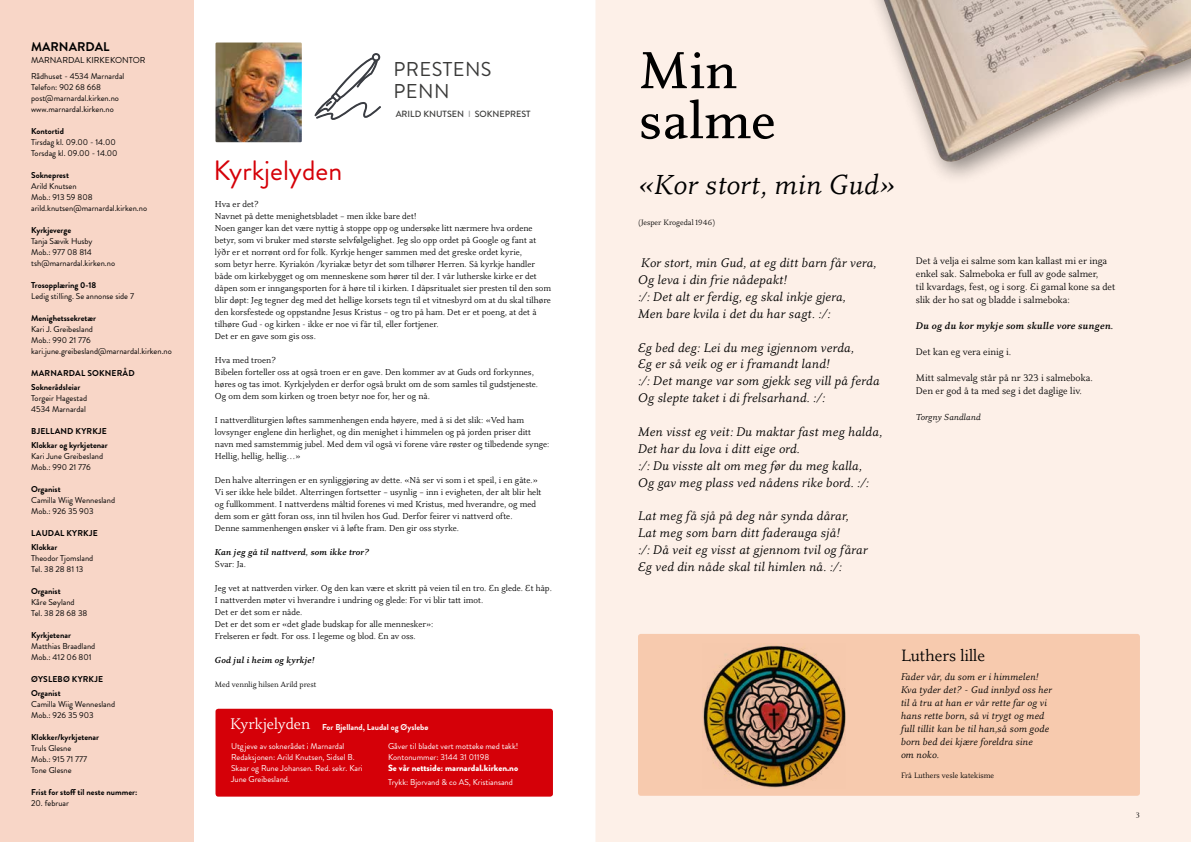
<style>
.page{position:relative;width:1191px;height:842px;background:#fff}
.page>*{position:absolute;margin:0;border:0;box-sizing:border-box;transform-origin:0 0}
.t1{font:500 54px/50px "Eplica";color:#000}
.t2{font:italic 28.6px "Eplica";color:#000}
.t3{font:28px "Brandon Grotesque";color:#d50008}
.t4{font:20px/22px "Brandon Grotesque";letter-spacing:.02em;color:#3a3a39}
.t5{font:17px "Eplica";color:#000}
.t6{font:16px "Eplica";color:#fff}
.t7{font:italic 13px/16.9px "Eplica";color:#000}
.t8{font:700 12.6px "Brandon Grotesque";color:#000}
.t9{font:10px/13px "Eplica";color:#000}
.t10{font:italic 10px/13px "Eplica";color:#000}
.t11{font:italic 700 10px "Eplica";color:#000}
.t12{font:9px/12px "Eplica";color:#000}
.t13{font:italic 700 9px "Eplica";color:#000}
.t14{font:900 9px "Brandon Grotesque";color:#fff}
.t15{font:500 9px "Brandon Grotesque";color:#3a3a39}
.t16{font:italic 9px "Eplica";color:#000}
.t17{font:8.6px "Brandon Grotesque";color:#000}
.t18{font:8.5px/11px "Brandon Grotesque";color:#000}
.t19{font:700 8.5px/13.8px "Brandon Grotesque";color:#000}
.t20{font:8.5px/11px "Brandon Grotesque";color:#fff}
.t21{font:700 8.5px "Brandon Grotesque";color:#fff}
.t22{font:700 8.5px/13.8px "Brandon Grotesque";letter-spacing:.02em;color:#000}
.t23{font:8px "Eplica";color:#000}
.t24{font:8px "Celeste";color:#000}
.s1{color:#9c9c9d}
</style>
<div class="page">
<div style="left:595px;top:0;width:596px;height:842px;background:#fdf0e8"></div>
<div style="left:0;top:0;width:194px;height:842px;background:#f8d6c7"></div>
<img style="left:215px;top:43px;width:87px;height:99px">
<svg style="left:314px;top:53px;width:67px;height:67px"></svg>
<div style="left:638px;top:634px;width:502px;height:162px;background:#f7caae;border-radius:3px"></div>
<img style="left:702px;top:643px;width:144px;height:145px">
<div style="left:861px;top:0;width:330px;height:186px;background:#fdf0e8"></div>
<img style="left:883px;top:0;width:308px;height:167px">
<div style="left:215px;top:709px;width:338px;height:88px;background:#d50008;border-radius:3px"></div>
<h3 class="t8" style="left:31px;top:38px;width:80px">MARNARDAL</h3>
<p class="t17" style="left:31px;top:54px;width:116px">MARNARDAL KIRKEKONTOR</p>
<p class="t18" style="left:31px;top:71px;width:95px">Rådhuset - 4534 Marnardal<br>Telefon: 902 68 668 post@marnardal.kirken.no www.marnardal.kirken.no</p>
<p class="t19" style="left:31px;top:125px;width:34px">Kontortid</p>
<p class="t18" style="left:31px;top:137px;width:88px">Tirsdag kl. 09.00 - 14.00<br>Torsdag kl. 09.00 - 14.00</p>
<p class="t19" style="left:31px;top:168px;width:39px">Sokneprest</p>
<p class="t18" style="left:31px;top:181px;width:117px">Arild Knutsen<br>Mob.: 913 59 808 arild.knutsen@marnardal.kirken.no</p>
<p class="t19" style="left:31px;top:223px;width:41px">Kyrkjeverge</p>
<p class="t18" style="left:31px;top:236px;width:85px">Tanja Sævik Husby<br>Mob.: 977 08 814 tsh@marnardal.kirken.no</p>
<p class="t19" style="left:31px;top:278px;width:67px">Trosopplæring 0-18</p>
<p class="t18" style="left:31px;top:291px;width:104px">Ledig stilling. Se annonse side 7</p>
<p class="t19" style="left:31px;top:311px;width:66px">Menighetssekretær</p>
<p class="t18" style="left:31px;top:324px;width:142px">Kari J. Greibesland<br>Mob.: 990 21 776 kari.june.greibesland@marnardal.kirken.no</p>
<p class="t19" style="left:31px;top:366px;width:105px">MARNARDAL SOKNERÅD<br>Soknerådsleiar</p>
<p class="t18" style="left:31px;top:393px;width:57px">Torgeir Hagestad<br>4534 Marnardal</p>
<p class="t19" style="left:31px;top:424px;width:78px">BJELLAND KYRKJE<br>Klokkar og kyrkjetenar</p>
<p class="t18" style="left:31px;top:451px;width:74px">Kari June Greibesland<br>Mob.: 990 21 776</p>
<p class="t19" style="left:31px;top:482px;width:31px">Organist</p>
<p class="t18" style="left:31px;top:495px;width:85px">Camilla Wiig Wennesland<br>Mob.: 926 35 903</p>
<p class="t19" style="left:31px;top:526px;width:68px">LAUDAL KYRKJE<br>Klokkar</p>
<p class="t18" style="left:31px;top:552px;width:64px">Theodor Tjomsland<br>Tel. 38 28 81 13</p>
<p class="t19" style="left:31px;top:584px;width:31px">Organist</p>
<p class="t18" style="left:31px;top:596px;width:58px">Kåre Søyland<br>Tel. 38 28 68 38</p>
<p class="t19" style="left:31px;top:628px;width:41px">Kyrkjetenar</p>
<p class="t18" style="left:31px;top:640px;width:66px">Matthias Braadland<br>Mob.: 412 06 801</p>
<p class="t22" style="left:31px;top:672px;width:74px">ØYSLEBØ KYRKJE<br>Organist</p>
<p class="t18" style="left:31px;top:698px;width:85px">Camilla Wiig Wennesland<br>Mob.: 926 35 903</p>
<p class="t19" style="left:31px;top:730px;width:69px">Klokker/kyrkjetenar</p>
<p class="t18" style="left:31px;top:742px;width:58px">Truls Glesne<br>Mob.: 915 71 777<br>Tone Glesne</p>
<p class="t19" style="left:31px;top:785px;width:108px">Frist for stoff til neste nummer:</p>
<p class="t18" style="left:31px;top:797px;width:39px">20. februar</p>
<h3 class="t4" style="left:393px;top:58px;width:99px">PRESTENS<br>PENN</h3>
<h3 class="t3" style="left:213px;top:151px;width:130px">Kyrkjelyden</h3>
<p class="t15" style="left:396px;top:108px;width:137px">ARILD KNUTSEN <span class="s1">I</span> SOKNEPREST</p>
<p class="t12" style="left:215px;top:198px;width:338px">Hva er det?<br>Navnet på dette menighetsbladet – men ikke bare det!<br>Noen ganger kan det være nyttig å stoppe opp og undersøke litt nærmere hva ordene betyr, som vi bruker med største selvfølgelighet. Jeg slo opp ordet på Google og fant at lýðr er et norrønt ord for folk. Kyrkje henger sammen med det greske ordet kyrie,<br>som betyr herre. Kyriakón /kyriakæ betyr det som tilhører Herren. Så kyrkje handler både om kirkebygget og om menneskene som hører til der. I vår lutherske kirke er det dåpen som er inngangsporten for å høre til i kirken. I dåpsritualet sier presten til den som blir døpt: Jeg tegner deg med det hellige korsets tegn til et vitnesbyrd om at du skal tilhøre den korsfestede og oppstandne Jesus Kristus – og tro på ham. Det er et poeng, at det å tilhøre Gud - og kirken - ikke er noe vi får til, eller fortjener.<br>Det er en gave som gis oss.</p>
<p class="t12" style="left:215px;top:354px;width:325px">Hva med troen?<br>Bibelen forteller oss at også troen er en gave. Den kommer av at Guds ord forkynnes, høres og tas imot. Kyrkjelyden er derfor også brukt om de som samles til gudstjeneste.<br>Og om dem som kirken og troen betyr noe for, her og nå.</p>
<p class="t12" style="left:215px;top:414px;width:336px">I nattverdliturgien løftes sammenhengen enda høyere, med å si det slik: «Ved ham lovsynger englene din herlighet, og din menighet i himmelen og på jorden priser ditt navn med samstemmig jubel. Med dem vil også vi forene våre røster og tilbedende synge:<br>Hellig, hellig, hellig…»</p>
<p class="t12" style="left:215px;top:474px;width:328px">Den halve alterringen er en synliggjøring av dette. «Nå ser vi som i et speil, i en gåte.» Vi ser ikke hele bildet. Alterringen fortsetter – usynlig – inn i evigheten, der alt blir helt og fullkomment. I nattverdens måltid forenes vi med Kristus, med hverandre, og med dem som er gått foran oss, inn til hvilen hos Gud. Derfor feirer vi nattverd ofte.<br>Denne sammenhengen ønsker vi å løfte fram. Den gir oss styrke.</p>
<p class="t13" style="left:215px;top:547px;width:156px">Kan jeg gå til nattverd, som ikke tror?</p>
<p class="t12" style="left:215px;top:558px;width:33px">Svar: Ja.</p>
<p class="t12" style="left:215px;top:582px;width:338px">Jeg vet at nattverden virker. Og den kan være et skritt på veien til en tro. En glede. Et håp.<br>I nattverden møter vi hverandre i undring og glede: For vi blir tatt imot.<br>Det er det som er nåde.<br>Det er det som er «det glade budskap for alle mennesker»:<br>Frelseren er født. For oss. I legeme og blod. En av oss.</p>
<p class="t13" style="left:215px;top:655px;width:102px">God jul i heim og kyrkje!</p>
<p class="t23" style="left:215px;top:680px;width:103px">Med vennlig hilsen Arild prest</p>
<h3 class="t6" style="left:230px;top:715px;width:81px">Kyrkjelyden</h3>
<p class="t20" style="left:231px;top:740px;width:133px">Utgjeve av soknerådet i Marnardal<br>Redaksjonen: Arild Knutsen, Sidsel B.<br>Skaar og Rune Johansen. Red. sekr. Kari<br>June Greibesland.</p>
<p class="t20" style="left:388px;top:740px;width:132px">Gåver til bladet vert motteke med takk!<br>Kontonummer: 3144 31 01198</p>
<p class="t21" style="left:322px;top:721px;width:108px">For Bjelland, Laudal og Øyslebø</p>
<p class="t14" style="left:388px;top:761px;width:132px">Se vår nettside: marnardal.kirken.no</p>
<p class="t20" style="left:388px;top:776px;width:126px">Trykk: Bjorvand &amp; co AS, Kristiansand</p>
<h1 class="t1" style="left:638px;top:47px;width:139px">Min salme</h1>
<h2 class="t2" style="left:638px;top:168px;width:259px">«Kor stort, min Gud»</h2>
<p class="t23" style="left:638px;top:218px;width:79px">(Jesper Krogedal 1946)</p>
<h3 class="t7" style="left:638px;top:255px;width:240px">Kor stort, min Gud, at eg ditt barn får vera, Og leva i din frie nådepakt!<br>:/: Det alt er ferdig, eg skal inkje gjera,<br>Men bare kvila i det du har sagt. :/:</h3>
<h3 class="t7" style="left:638px;top:339px;width:243px">Eg bed deg: Lei du meg igjennom verda,<br>Eg er så veik og er i framandt land!<br>:/: Det mange var som gjekk seg vill på ferda Og slepte taket i di frelsarhand. :/:</h3>
<h3 class="t7" style="left:638px;top:423px;width:246px">Men visst eg veit: Du maktar fast meg halda, Det har du lova i ditt eige ord.<br>:/: Du visste alt om meg før du meg kalla,<br>Og gav meg plass ved nådens rike bord. :/:</h3>
<h3 class="t7" style="left:638px;top:508px;width:231px">Lat meg få sjå på deg når synda dårar, Lat meg som barn ditt faderauga sjå!<br>:/: Då veit eg visst at gjennom tvil og fårar Eg ved din nåde skal til himlen nå. :/:</h3>
<p class="t9" style="left:916px;top:255px;width:201px">Det å velja ei salme som kan kallast mi er inga enkel sak. Salmeboka er full av gode salmer,<br>til kvardags, fest, og i sorg. Ei gamal kone sa det slik der ho sat og bladde i salmeboka:</p>
<p class="t11" style="left:916px;top:320px;width:199px">Du og du kor mykje som skulle vore sungen.</p>
<p class="t9" style="left:916px;top:346px;width:97px">Det kan eg vera einig i.</p>
<p class="t9" style="left:916px;top:372px;width:178px">Mitt salmevalg står på nr 323 i salmeboka.<br>Den er god å ta med seg i det daglige liv.</p>
<p class="t16" style="left:916px;top:412px;width:66px">Torgny Sandland</p>
<h3 class="t5" style="left:901px;top:646px;width:85px">Luthers lille</h3>
<p class="t10" style="left:901px;top:670px;width:153px">Fader vår, du som er i himmelen!<br>Kva tyder det? - Gud innbyd oss her til å tru at han er vår rette far og vi hans rette born, så vi trygt og med full tillit kan be til han,så som gode born bed dei kjære foreldra sine<br>om noko.</p>
<p class="t23" style="left:901px;top:771px;width:95px">Frå Luthers vesle katekisme</p>
<p class="t24" style="left:1136px;top:809px;width:5px">3</p>
</div>
